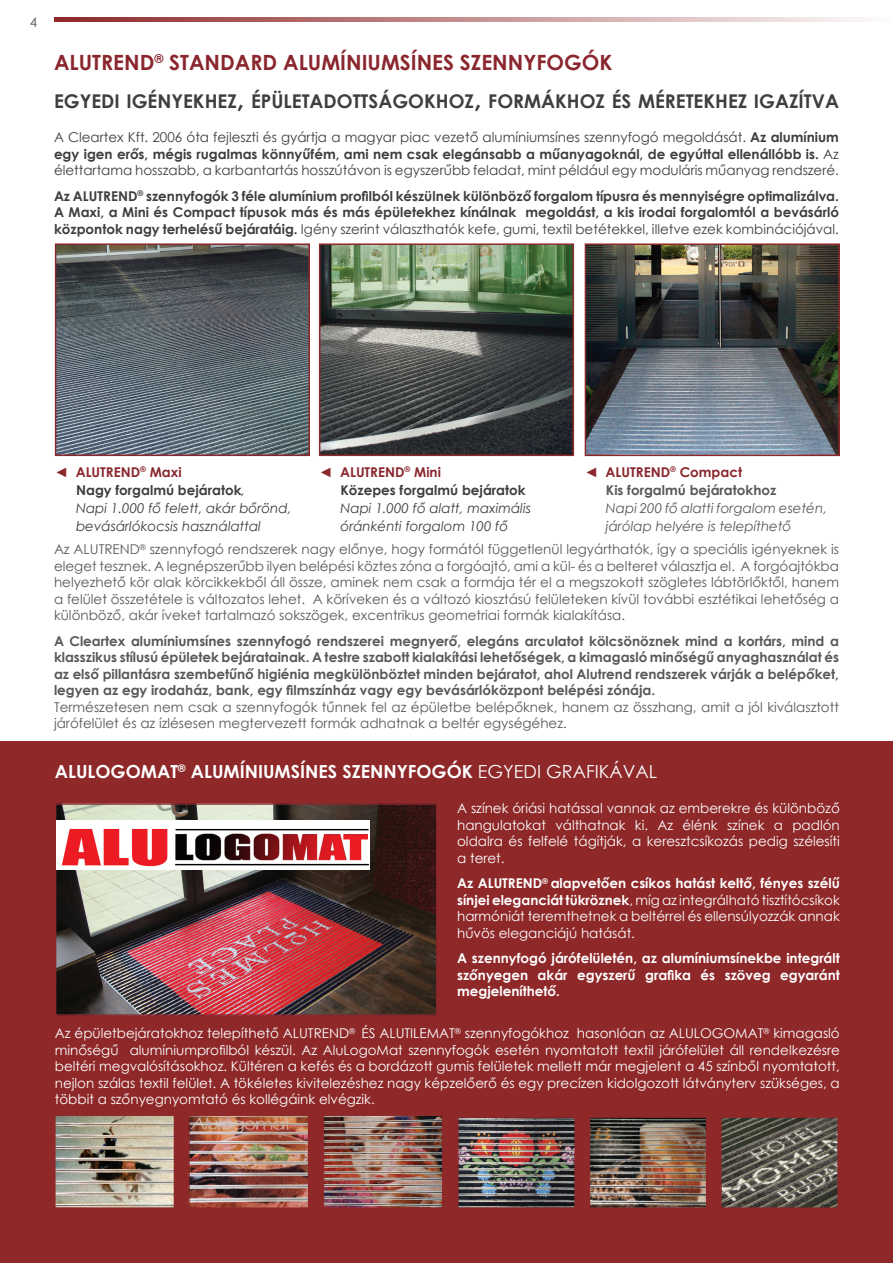
<style>
.page{position:relative;width:893px;height:1263px;background:#fff}
.page>*{position:absolute;margin:0;border:0;box-sizing:border-box;transform-origin:0 0}
.t1{font:700 21px "Century Gothic";color:#8a272e}
.t2{font:700 18.9px "Century Gothic";color:#3e3e3f}
.t3{font:700 18px "Century Gothic";color:#fff}
.t4{font:13.5px/16.5px "Century Gothic";color:#fff;text-align:justify}
.t5{font:13.5px/16.5px "Century Gothic";color:#57585a;text-align:justify}
.t6{font:700 13.5px/16.5px "Century Gothic";color:#57585a;text-align:justify}
.t7{font:700 13.5px/16.5px "Century Gothic";color:#3e3e3f;text-align:justify}
.t8{font:13.5px/16.5px "Century Gothic";color:#3e3e3f;text-align:justify}
.t9{font:italic 13.5px/18px "Century Gothic";color:#3e3e3f}
.t10{font:700 13.5px/16.5px "Century Gothic";color:#fff;text-align:justify}
.t11{font:italic 13.5px/18px "Century Gothic";color:#57585a}
.t12{font:700 13.5px "Century Gothic";color:#8a272e}
.s1{font-size:27px}
.s2{font-weight:700}
.s3{font-weight:400}
.s4{font-weight:700;font-style:normal}
</style>
<div class="page">
<div style="left:0;top:741px;width:893px;height:522px;background:#8e2829"></div>
<svg style="left:54px;top:17px;width:807px;height:5px"></svg>
<img style="left:322px;top:246px;width:249px;height:207px">
<div style="left:319px;top:243px;width:255px;height:213px;border:2px solid #8f2829"></div>
<img style="left:58px;top:246px;width:249px;height:207px">
<div style="left:55px;top:243px;width:255px;height:213px;border:2px solid #8a272e"></div>
<img style="left:588px;top:246px;width:249px;height:207px">
<div style="left:585px;top:243px;width:255px;height:213px;border:2px solid #8f2829"></div>
<img style="left:58px;top:806px;width:377px;height:207px">
<div style="left:55px;top:803px;width:383px;height:213px;border:2px solid #8a272e"></div>
<img style="left:56px;top:821px;width:314px;height:48px">
<img style="left:325px;top:1117px;width:116px;height:89px">
<div style="left:322px;top:1114px;width:122px;height:95px;border:2px solid #8e2829"></div>
<img style="left:191px;top:1117px;width:115px;height:89px">
<div style="left:188px;top:1114px;width:121px;height:95px;border:2px solid #8e2829"></div>
<img style="left:57px;top:1117px;width:115px;height:89px">
<div style="left:54px;top:1114px;width:121px;height:95px;border:2px solid #8e2829"></div>
<img style="left:723px;top:1119px;width:113px;height:87px">
<div style="left:720px;top:1116px;width:119px;height:93px;border:2px solid #8e2829"></div>
<img style="left:592px;top:1119px;width:112px;height:87px">
<div style="left:589px;top:1116px;width:118px;height:93px;border:2px solid #8e2829"></div>
<img style="left:460px;top:1119px;width:113px;height:87px">
<div style="left:457px;top:1116px;width:119px;height:93px;border:2px solid #8e2829"></div>
<p class="t5" style="left:30px;top:14px;width:9px">4</p>
<p class="t1" style="left:54px;top:46px;width:560px">ALUTREND<sup>®</sup> STANDARD ALUMÍNIUMSÍNES SZENNYFOGÓK</p>
<p class="t2" style="left:54px;top:86px;width:786px">EGYEDI IGÉNYEKHEZ<span class="s1">,</span> ÉPÜLETADOTTSÁGOKHOZ<span class="s1">,</span> FORMÁKHOZ ÉS MÉRETEKHEZ IGAZÍTVA</p>
<p class="t8" style="left:54px;top:129px;width:786px">A Cleartex Kft. 2006 óta fejleszti és gyártja a magyar piac vezető alumíniumsínes szennyfogó megoldását. <span class="s2">Az alumínium egy igen erős, mégis rugalmas könnyűfém, ami nem csak elegánsabb a műanyagoknál, de egyúttal ellenállóbb is.</span> Az élettartama hosszabb, a karbantartás hosszútávon is egyszerűbb feladat, mint például egy moduláris műanyag rendszeré.</p>
<p class="t7" style="left:54px;top:187px;width:786px">Az ALUTREND<sup>®</sup> szennyfogók 3 féle alumínium profilból készülnek különböző forgalom típusra és mennyiségre optimalizálva.<br>A Maxi, a Mini és Compact típusok más és más épületekhez kínálnak megoldást, a kis irodai forgalomtól a bevásárló központok nagy terhelésű bejáratáig. <span class="s3">Igény szerint választhatók kefe, gumi, textil betétekkel, illetve ezek kombinációjával.</span></p>
<p class="t12" style="left:55px;top:462px;width:128px"><span class="s3">◄</span> ALUTREND<sup>®</sup> Maxi</p>
<p class="t9" style="left:76px;top:481px;width:217px"><span class="s4">Nagy forgalmú bejáratok</span>,<br>Napi 1.000 fő felett, akár bőrönd, bevásárlókocsis használattal</p>
<p class="t12" style="left:319px;top:462px;width:123px"><span class="s3">◄</span> ALUTREND<sup>®</sup> Mini</p>
<p class="t9" style="left:340px;top:481px;width:192px"><span class="s4">Közepes forgalmú bejáratok<br></span>Napi 1.000 fő alatt, maximális óránkénti forgalom 100 fő</p>
<p class="t12" style="left:585px;top:462px;width:159px">◄ ALUTREND<sup>®</sup> Compact</p>
<p class="t6" style="left:606px;top:481px;width:172px">Kis forgalmú bejáratokhoz</p>
<p class="t11" style="left:606px;top:499px;width:223px">Napi 200 fő alatti forgalom esetén, járólap helyére is telepíthető</p>
<p class="t5" style="left:54px;top:541px;width:786px">Az ALUTREND<sup>®</sup> szennyfogó rendszerek nagy előnye, hogy formától függetlenül legyárthatók, így a speciális igényeknek is eleget tesznek. A legnépszerűbb ilyen belépési köztes zóna a forgóajtó, ami a kül- és a belteret választja el. A forgóajtókba helyezhető kör alak körcikkekből áll össze, aminek nem csak a formája tér el a megszokott szögletes lábtörlőktől, hanem a felület összetétele is változatos lehet. A köríveken és a változó kiosztású felületeken kívül további esztétikai lehetőség a különböző, akár íveket tartalmazó sokszögek, excentrikus geometriai formák kialakítása.</p>
<p class="t6" style="left:54px;top:632px;width:786px">A Cleartex alumíniumsínes szennyfogó rendszerei megnyerő, elegáns arculatot kölcsönöznek mind a kortárs, mind a klasszikus stílusú épületek bejáratainak. A testre szabott kialakítási lehetőségek, a kimagasló minőségű anyaghasználat és az első pillantásra szembetűnő higiénia megkülönböztet minden bejáratot, ahol Alutrend rendszerek várják a belépőket,</p>
<p class="t6" style="left:54px;top:682px;width:603px">legyen az egy irodaház, bank, egy filmszínház vagy egy bevásárlóközpont belépési zónája.</p>
<p class="t5" style="left:54px;top:699px;width:786px">Természetesen nem csak a szennyfogók tűnnek fel az épületbe belépőknek, hanem az összhang, amit a jól kiválasztott járófelület és az ízlésesen megtervezett formák adhatnak a beltér egységéhez.</p>
<p class="t3" style="left:55px;top:758px;width:604px">ALULOGOMAT<sup>®</sup> ALUMÍNIUMSÍNES SZENNYFOGÓK <span class="s3">EGYEDI GRAFIKÁVAL</span></p>
<p class="t4" style="left:457px;top:800px;width:384px">A színek óriási hatással vannak az emberekre és különböző hangulatokat válthatnak ki. Az élénk színek a padlón oldalra és felfelé tágítják, a keresztcsíkozás pedig szélesíti a teret.</p>
<p class="t4" style="left:457px;top:875px;width:384px"><span class="s2">Az ALUTREND</span><sup>®</sup> <span class="s2">alapvetően csíkos hatást keltő, fényes szélű sínjei eleganciát tükröznek</span>, míg az integrálható tisztítócsíkok harmóniát teremthetnek a beltérrel és ellensúlyozzák annak hűvös eleganciájú hatását.</p>
<p class="t10" style="left:457px;top:950px;width:384px">A szennyfogó járófelületén, az alumíniumsínekbe integrált szőnyegen akár egyszerű grafika és szöveg egyaránt megjeleníthető.</p>
<p class="t4" style="left:55px;top:1025px;width:786px">Az épületbejáratokhoz telepíthető ALUTREND<sup>®</sup> ÉS ALUTILEMAT<sup>®</sup> szennyfogókhoz hasonlóan az ALULOGOMAT<sup>®</sup> kimagasló minőségű alumíniumprofilból készül. Az AluLogoMat szennyfogók esetén nyomtatott textil járófelület áll rendelkezésre beltéri megvalósításokhoz. Kültéren a kefés és a bordázott gumis felületek mellett már megjelent a 45 színből nyomtatott, nejlon szálas textil felület. A tökéletes kivitelezéshez nagy képzelőerő és egy precízen kidolgozott látványterv szükséges, a többit a szőnyegnyomtató és kollégáink elvégzik.</p>
</div>
